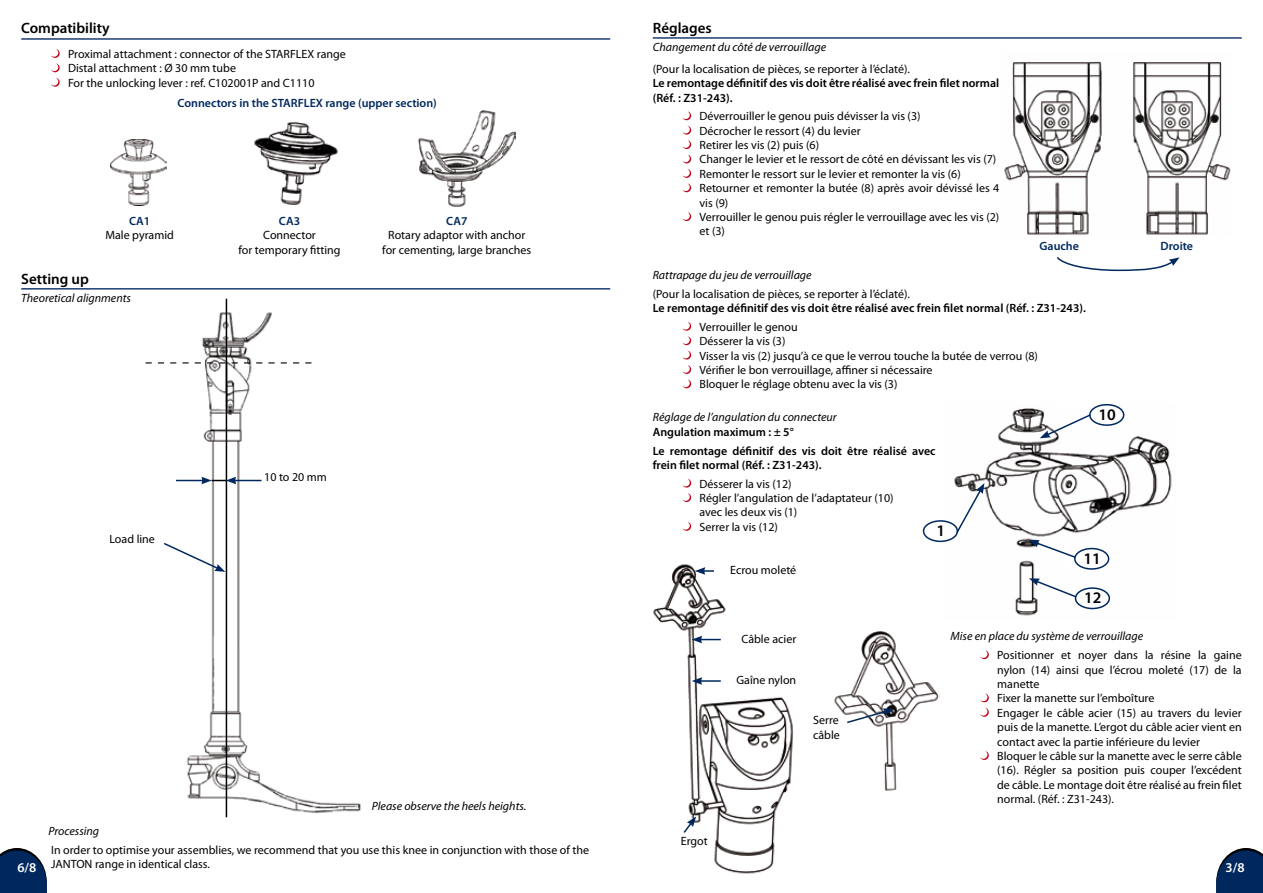
<style>
.page{position:relative;width:1263px;height:893px;background:#fff}
.page>*{position:absolute;margin:0;border:0;box-sizing:border-box;transform-origin:0 0}
.t1{font:600 16.2px "Myriad Pro";color:#000}
.t2{font:600 15px "Myriad Pro";color:#000}
.t3{font:600 13.5px "Myriad Pro";color:#fff}
.t4{font:12px/14.4px "Myriad Pro";color:#000}
.t5{font:600 12px/18.6px "Myriad Pro";color:#000}
.t6{font:italic 12px "Myriad Pro";color:#000}
.t7{font:600 12px "Myriad Pro";color:#00285e}
</style>
<div class="page">
<svg style="left:51px;top:49px;width:9px;height:23px"></svg>
<svg style="left:51px;top:78px;width:9px;height:9px"></svg>
<hr style="left:21px;top:38px;width:589px;height:2px;background:#00285e">
<hr style="left:21px;top:288px;width:589px;height:1px;background:#00285e">
<img style="left:182px;top:308px;width:179px;height:510px">
<hr style="left:226px;top:299px;width:1px;height:518px;background:#000">
<svg style="left:164px;top:541px;width:61px;height:31px"></svg>
<svg style="left:146px;top:362px;width:165px;height:1px"></svg>
<svg style="left:176px;top:477px;width:85px;height:7px"></svg>
<img style="left:254px;top:122px;width:84px;height:82px">
<img style="left:110px;top:140px;width:56px;height:66px">
<img style="left:418px;top:111px;width:98px;height:96px">
<svg style="left:1216px;top:848px;width:47px;height:45px"></svg>
<svg style="left:0;top:848px;width:47px;height:45px"></svg>
<img style="left:939px;top:404px;width:233px;height:212px">
<hr style="left:653px;top:37px;width:589px;height:2px;background:#00285e">
<svg style="left:682px;top:479px;width:9px;height:23px"></svg>
<svg style="left:682px;top:522px;width:9px;height:9px"></svg>
<svg style="left:980px;top:650px;width:9px;height:9px"></svg>
<svg style="left:980px;top:693px;width:9px;height:9px"></svg>
<svg style="left:980px;top:708px;width:9px;height:9px"></svg>
<svg style="left:980px;top:751px;width:9px;height:9px"></svg>
<svg style="left:682px;top:322px;width:9px;height:23px"></svg>
<svg style="left:682px;top:351px;width:9px;height:37px"></svg>
<img style="left:1004px;top:61px;width:227px;height:174px">
<svg style="left:683px;top:111px;width:8px;height:9px"></svg>
<svg style="left:682px;top:126px;width:9px;height:23px"></svg>
<svg style="left:682px;top:155px;width:9px;height:8px"></svg>
<svg style="left:682px;top:169px;width:9px;height:23px"></svg>
<svg style="left:682px;top:212px;width:9px;height:9px"></svg>
<svg style="left:1056px;top:257px;width:123px;height:15px"></svg>
<div style="left:923px;top:520px;width:35px;height:22px;border:2px solid #00285e;border-radius:50%"></div>
<div style="left:1089px;top:404px;width:35px;height:22px;border:2px solid #00285e;border-radius:50%"></div>
<svg style="left:1040px;top:413px;width:52px;height:25px"></svg>
<svg style="left:955px;top:483px;width:29px;height:52px"></svg>
<div style="left:1074px;top:548px;width:35px;height:22px;border:2px solid #00285e;border-radius:50%"></div>
<svg style="left:1028px;top:540px;width:49px;height:19px"></svg>
<div style="left:1075px;top:587px;width:35px;height:22px;border:2px solid #00285e;border-radius:50%"></div>
<svg style="left:1029px;top:578px;width:49px;height:21px"></svg>
<img style="left:653px;top:564px;width:140px;height:310px">
<img style="left:834px;top:631px;width:106px;height:160px">
<svg style="left:695px;top:567px;width:19px;height:8px"></svg>
<hr style="left:700px;top:680px;width:21px;height:2px;background:#00285e">
<svg style="left:692px;top:677px;width:10px;height:8px"></svg>
<svg style="left:692px;top:636px;width:29px;height:7px"></svg>
<svg style="left:845px;top:708px;width:49px;height:16px"></svg>
<svg style="left:682px;top:816px;width:14px;height:18px"></svg>
<p class="t2" style="left:21px;top:18px;width:90px">Compatibility</p>
<p class="t4" style="left:68px;top:46px;width:279px">Proximal attachment : connector of the STARFLEX range<br>Distal attachment : Ø 30 mm tube<br>For the unlocking lever : ref. C102001P and C1110</p>
<p class="t7" style="left:178px;top:95px;width:261px">Connectors in the STARFLEX range (upper section)</p>
<p class="t7" style="left:129px;top:213px;width:23px">CA1</p>
<p class="t4" style="left:105px;top:228px;width:70px">Male pyramid</p>
<p class="t2" style="left:21px;top:270px;width:69px">Setting up</p>
<p class="t6" style="left:21px;top:291px;width:111px">Theoretical alignments</p>
<p class="t7" style="left:279px;top:213px;width:23px">CA3</p>
<p class="t4" style="left:238px;top:228px;width:104px;text-align:center">Connector<br>for temporary fitting</p>
<p class="t7" style="left:446px;top:213px;width:23px">CA7</p>
<p class="t4" style="left:382px;top:228px;width:150px;text-align:center">Rotary adaptor with anchor for cementing, large branches</p>
<p class="t4" style="left:109px;top:531px;width:47px">Load line</p>
<p class="t4" style="left:264px;top:470px;width:64px">10 to 20 mm</p>
<p class="t6" style="left:372px;top:798px;width:156px">Please observe the heels heights.</p>
<p class="t2" style="left:653px;top:19px;width:60px">Réglages</p>
<p class="t6" style="left:653px;top:40px;width:175px">Changement du côté de verrouillage</p>
<p class="t4" style="left:653px;top:61px;width:259px">(Pour la localisation de pièces, se reporter à l’éclaté).</p>
<p class="t5" style="left:653px;top:76px;width:348px;line-height:14.4px">Le remontage définitif des vis doit être réalisé avec frein filet normal (Réf. : Z31-243).</p>
<p class="t4" style="left:699px;top:109px;width:301px">Déverrouiller le genou puis dévisser la vis (3)<br>Décrocher le ressort (4) du levier<br>Retirer les vis (2) puis (6)<br>Changer le levier et le ressort de côté en dévissant les vis (7)<br>Remonter le ressort sur le levier et remonter la vis (6)<br>Retourner et remonter la butée (8) après avoir dévissé les 4 vis (9)<br>Verrouiller le genou puis régler le verrouillage avec les vis (2) et (3)</p>
<p class="t7" style="left:1039px;top:239px;width:41px">Gauche</p>
<p class="t7" style="left:1160px;top:239px;width:34px">Droite</p>
<p class="t6" style="left:653px;top:268px;width:160px">Rattrapage du jeu de verrouillage</p>
<p class="t4" style="left:653px;top:286px;width:259px">(Pour la localisation de pièces, se reporter à l’éclaté).</p>
<p class="t5" style="left:653px;top:298px;width:435px">Le remontage définitif des vis doit être réalisé avec frein filet normal (Réf. : Z31-243).</p>
<p class="t4" style="left:699px;top:319px;width:340px">Verrouiller le genou<br>Désserer la vis (3)<br>Visser la vis (2) jusqu’à ce que le verrou touche la butée de verrou (8)<br>Vérifier le bon verrouillage, affiner si nécessaire<br>Bloquer le réglage obtenu avec la vis (3)</p>
<p class="t6" style="left:653px;top:410px;width:185px">Réglage de l’angulation du connecteur</p>
<p class="t5" style="left:653px;top:422px;width:284px">Angulation maximum : ± 5°<br>Le remontage définitif des vis doit être réalisé avec</p>
<p class="t5" style="left:653px;top:455px;width:170px">frein filet normal (Réf. : Z31-243).</p>
<p class="t4" style="left:699px;top:476px;width:196px">Désserer la vis (12)<br>Régler l’angulation de l’adaptateur (10) avec les deux vis (1)<br>Serrer la vis (12)</p>
<h1 class="t1" style="left:936px;top:520px;width:10px">1</h1>
<h1 class="t1" style="left:1098px;top:404px;width:19px">10</h1>
<p class="t4" style="left:730px;top:563px;width:68px">Ecrou moleté</p>
<p class="t4" style="left:741px;top:631px;width:56px">Câble acier</p>
<p class="t4" style="left:736px;top:673px;width:61px">Gaîne nylon</p>
<p class="t4" style="left:813px;top:713px;width:28px">Serre câble</p>
<h1 class="t1" style="left:1083px;top:548px;width:19px">11</h1>
<h1 class="t1" style="left:1084px;top:587px;width:19px">12</h1>
<p class="t6" style="left:950px;top:629px;width:194px">Mise en place du système de verrouillage</p>
<p class="t4" style="left:997px;top:648px;width:246px">Positionner et noyer dans la résine la gaine nylon (14) ainsi que l’écrou moleté (17) de la manette<br>Fixer la manette sur l’emboîture<br>Engager le câble acier (15) au travers du levier puis de la manette. L’ergot du câble acier vient en contact avec la partie inférieure du levier Bloquer le câble sur la manette avec le serre câble (16). Régler sa position puis couper l’excédent de câble. Le montage doit être réalisé au frein filet normal. (Réf. : Z31-243).</p>
<p class="t6" style="left:48px;top:824px;width:52px">Processing</p>
<p class="t4" style="left:51px;top:843px;width:540px">In order to optimise your assemblies, we recommend that you use this knee in conjunction with those of the<br>JANTON range in identical class.</p>
<p class="t4" style="left:681px;top:833px;width:28px">Ergot</p>
<p class="t3" style="left:17px;top:859px;width:21px">6/8</p>
<p class="t3" style="left:1225px;top:859px;width:21px">3/8</p>
</div>
